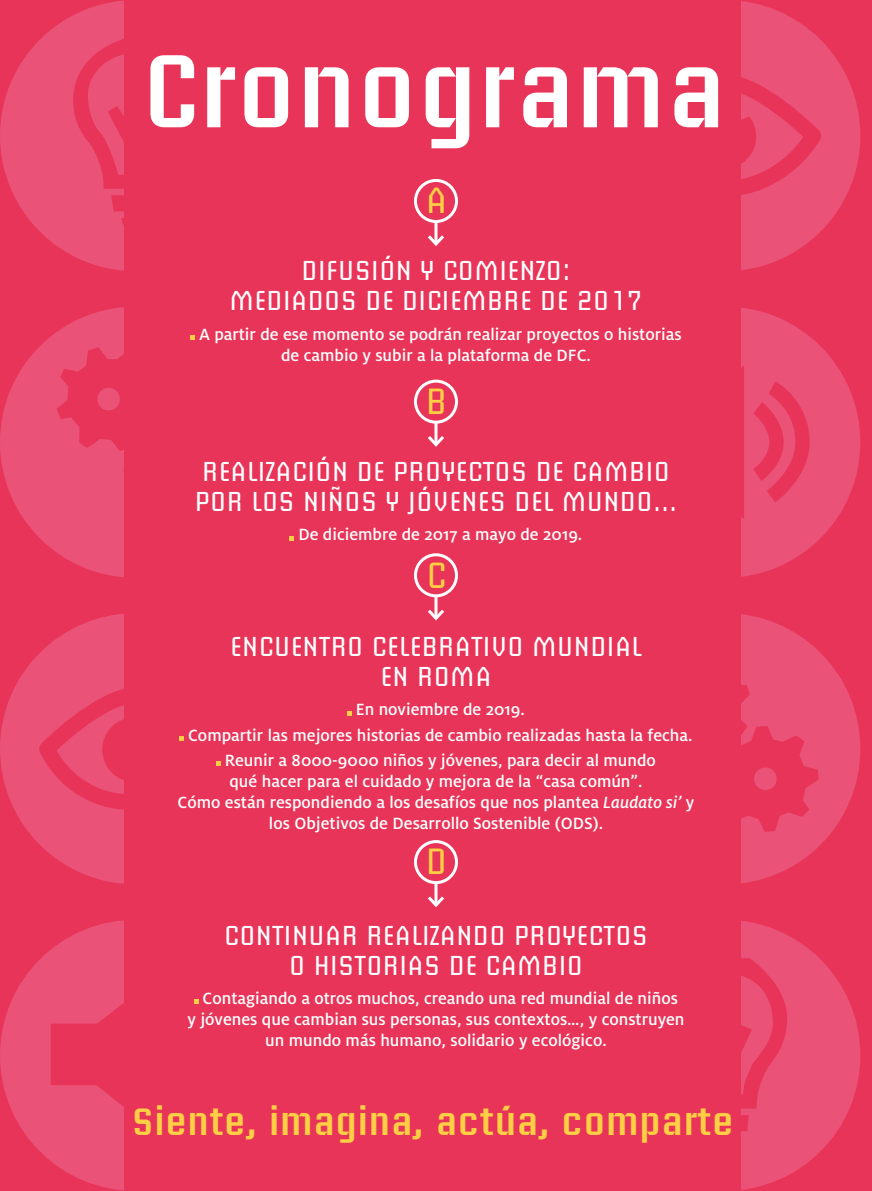
<style>
.page{position:relative;width:872px;height:1191px;background:#e83458}
.page>*{position:absolute;margin:0;border:0;box-sizing:border-box;transform-origin:0 0}
.t1{font:600 102px "Briem Akademi Std";letter-spacing:.02em;color:#fff}
.t2{font:600 37.5px "Briem Akademi Std";letter-spacing:.02em;color:#fecf44}
.t3{font:36px "Briem Akademi Std";color:#fecf44}
.t4{font:27px/30px "Briem Akademi Std";letter-spacing:.02em;color:#fff;text-align:center}
.t5{font:500 18px/21px "Milo Pro";color:#fff;text-align:center}
.s1{font-style:italic}
</style>
<div class="page">
<div style="left:589px;top:613px;width:271px;height:271px;background:#ea5278;border-radius:50%"></div>
<svg style="left:741px;top:685px;width:77px;height:147px"></svg>
<div style="left:0;top:306px;width:271px;height:272px;background:#ea5278;border-radius:50%"></div>
<svg style="left:57px;top:347px;width:67px;height:124px"></svg>
<div style="left:589px;top:306px;width:271px;height:272px;background:#ea5278;border-radius:50%"></div>
<svg style="left:741px;top:366px;width:69px;height:153px"></svg>
<div style="left:0;top:919px;width:271px;height:272px;background:#ea5278;border-radius:50%"></div>
<div style="left:589px;top:919px;width:271px;height:272px;background:#ea5278;border-radius:50%"></div>
<svg style="left:741px;top:958px;width:46px;height:150px"></svg>
<svg style="left:741px;top:1115px;width:7px;height:16px"></svg>
<div style="left:0;top:0;width:271px;height:271px;background:#ea5278;border-radius:50%"></div>
<svg style="left:73px;top:39px;width:51px;height:150px"></svg>
<svg style="left:111px;top:195px;width:13px;height:16px"></svg>
<svg style="left:121px;top:218px;width:3px;height:7px"></svg>
<div style="left:0;top:613px;width:271px;height:271px;background:#ea5278;border-radius:50%"></div>
<div style="left:39px;top:687px;width:193px;height:123px;border:16px solid #e83458;border-radius:50%"></div>
<svg style="left:102px;top:719px;width:22px;height:61px"></svg>
<div style="left:589px;top:0;width:271px;height:271px;background:#ea5278;border-radius:50%"></div>
<div style="left:628px;top:74px;width:193px;height:123px;border:16px solid #e83458;border-radius:50%"></div>
<svg style="left:741px;top:116px;width:15px;height:48px"></svg>
<div style="left:124px;top:0;width:617px;height:1191px;background:#e83458"></div>
<svg style="left:190px;top:335px;width:5px;height:4px"></svg>
<svg style="left:290px;top:536px;width:4px;height:4px"></svg>
<svg style="left:347px;top:711px;width:4px;height:4px"></svg>
<svg style="left:179px;top:736px;width:5px;height:4px"></svg>
<svg style="left:216px;top:761px;width:4px;height:5px"></svg>
<svg style="left:51px;top:999px;width:148px;height:108px"></svg>
<hr style="left:434px;top:198px;width:3px;height:46px;background:#fff">
<svg style="left:428px;top:232px;width:16px;height:14px"></svg>
<svg style="left:416px;top:411px;width:40px;height:36px"></svg>
<hr style="left:434px;top:581px;width:3px;height:37px;background:#fff">
<svg style="left:428px;top:606px;width:16px;height:15px"></svg>
<hr style="left:434px;top:868px;width:3px;height:37px;background:#fff">
<svg style="left:428px;top:893px;width:16px;height:14px"></svg>
<div style="left:415px;top:180px;width:41px;height:41px;background:#e83458;border-radius:50%"></div>
<div style="left:414px;top:179px;width:44px;height:44px;border:3px solid #fff;border-radius:50%"></div>
<div style="left:415px;top:381px;width:41px;height:41px;background:#e83458;border-radius:50%"></div>
<div style="left:414px;top:379px;width:44px;height:45px;border:3px solid #fff;border-radius:50%"></div>
<div style="left:415px;top:555px;width:41px;height:41px;background:#e83458;border-radius:50%"></div>
<div style="left:414px;top:553px;width:44px;height:44px;border:3px solid #fff;border-radius:50%"></div>
<div style="left:415px;top:841px;width:41px;height:41px;background:#e83458;border-radius:50%"></div>
<div style="left:414px;top:840px;width:44px;height:44px;border:3px solid #fff;border-radius:50%"></div>
<h1 class="t1" style="left:143px;top:34px;width:584px">Cronograma</h1>
<h3 class="t3" style="left:426px;top:180px;width:23px">A</h3>
<h3 class="t4" style="left:229px;top:255px;width:414px">DIFUSIÓN Y COMIENZO:<br>MEDIADOS DE DICIEMBRE DE 2017</h3>
<p class="t5" style="left:199px;top:323px;width:484px">A partir de ese momento se podrán realizar proyectos o historias de cambio y subir a la plataforma de DFC.</p>
<h3 class="t3" style="left:426px;top:381px;width:23px">B</h3>
<h3 class="t4" style="left:195px;top:456px;width:483px;text-align:left">REALIZACIÓN DE PROYECTOS DE CAMBIO<br>POR LOS NIÑOS Y JÓVENES DEL MUNDO…</h3>
<p class="t5" style="left:298px;top:524px;width:285px">De diciembre de 2017 a mayo de 2019.</p>
<h3 class="t3" style="left:426px;top:555px;width:21px">C</h3>
<h3 class="t4" style="left:230px;top:631px;width:413px">ENCUENTRO CELEBRATIVO MUNDIAL<br>EN ROMA</h3>
<p class="t5" style="left:188px;top:697px;width:506px;line-height:25.2px">En noviembre de 2019.<br>Compartir las mejores historias de cambio realizadas hasta la fecha.<br>Reunir a 8000-9000 niños y jóvenes, para decir al mundo</p>
<p class="t5" style="left:178px;top:771px;width:518px">qué hacer para el cuidado y mejora de la “casa común”.<br>Cómo están respondiendo a los desafíos que nos plantea <span class="s1">Laudato si’</span> y los Objetivos de Desarrollo Sostenible (ODS).</p>
<h3 class="t3" style="left:426px;top:841px;width:23px">D</h3>
<h3 class="t4" style="left:224px;top:920px;width:425px">CONTINUAR REALIZANDO PROYECTOS<br>O HISTORIAS DE CAMBIO</h3>
<p class="t5" style="left:187px;top:988px;width:498px">Contagiando a otros muchos, creando una red mundial de niños<br>y jóvenes que cambian sus personas, sus contextos…, y construyen un mundo más humano, solidario y ecológico.</p>
<h2 class="t2" style="left:132px;top:1101px;width:603px">Siente, imagina, actúa, comparte</h2>
</div>
